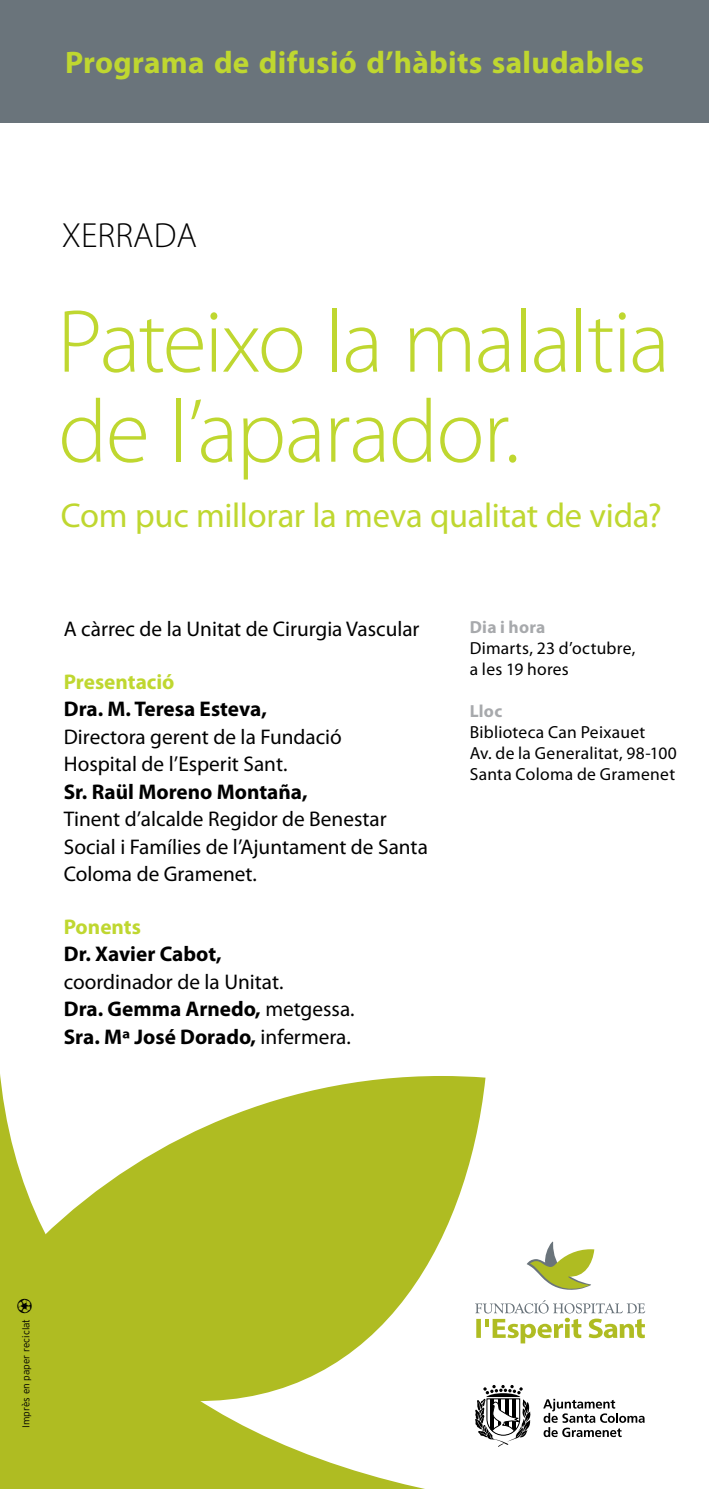
<style>
.page{position:relative;width:709px;height:1489px;background:#fff}
.page>*{position:absolute;margin:0;border:0;box-sizing:border-box;transform-origin:0 0}
.t1{font:300 90px/90px "Myriad Pro";letter-spacing:-.02em;color:#bfd730}
.t2{font:300 35px "Myriad Pro";letter-spacing:.005em;color:#000}
.t3{font:34.5px "Myriad Pro";letter-spacing:-.01em;color:#bfd730}
.t4{font:700 31.25px "Myriad Pro";letter-spacing:.01em;color:#bfd730}
.t5{font:21.25px/27.5px "Myriad Pro";color:#000}
.t6{font:700 21.25px "Myriad Pro";color:#000}
.t7{font:700 21.25px "Myriad Pro";color:#bfd730}
.t8{font:17.5px/21px "Myriad Pro";letter-spacing:.015em;color:#000}
.t9{font:700 17.5px "Myriad Pro";letter-spacing:.015em;color:#a7a9ac}
.t10{font:300 10px "Interstate";color:#000}
.s1{font-weight:700}
.s2{font-family:"Pictograph One";font-weight:400;font-size:20px}
</style>
<div class="page">
<div style="left:0;top:0;width:709px;height:123px;background:#6a747b"></div>
<svg style="left:0;top:1075px;width:485px;height:413px;fill:#afbc22"></svg>
<svg style="left:543px;top:1398px;width:101px;height:38px"></svg>
<svg style="left:474px;top:1384px;width:56px;height:62px"></svg>
<svg style="left:475px;top:1299px;width:170px;height:44px"></svg>
<svg style="left:526px;top:1241px;width:68px;height:49px"></svg>
<h3 class="t4" style="left:65px;top:42px;width:580px">Programa de difusió d’hàbits saludables</h3>
<h2 class="t2" style="left:62px;top:214px;width:136px">XERRADA</h2>
<h1 class="t1" style="left:57px;top:296px;width:614px">Pateixo la malaltia de l’aparador.</h1>
<h3 class="t3" style="left:61px;top:494px;width:602px">Com puc millorar la meva qualitat de vida?</h3>
<p class="t5" style="left:64px;top:615px;width:357px">A càrrec de la Unitat de Cirurgia Vascular</p>
<p class="t7" style="left:64px;top:667px;width:112px">Presentació</p>
<p class="t6" style="left:64px;top:695px;width:205px">Dra. M. Teresa Esteva,</p>
<p class="t5" style="left:64px;top:722px;width:280px">Directora gerent de la Fundació<br>Hospital de l’Esperit Sant.</p>
<p class="t6" style="left:64px;top:777px;width:245px">Sr. Raül Moreno Montaña,</p>
<p class="t5" style="left:64px;top:805px;width:365px">Tinent d’alcalde Regidor de Benestar<br>Social i Famílies de l’Ajuntament de Santa<br>Coloma de Gramenet.</p>
<p class="t7" style="left:64px;top:912px;width:79px">Ponents</p>
<p class="t6" style="left:64px;top:940px;width:159px">Dr. Xavier Cabot,</p>
<p class="t5" style="left:64px;top:967px;width:292px">coordinador de la Unitat.<br><span class="s1">Dra. Gemma Arnedo,</span> metgessa.<br><span class="s1">Sra. Mª José Dorado,</span> infermera.</p>
<p class="t9" style="left:470px;top:616px;width:77px">Dia i hora</p>
<p class="t8" style="left:470px;top:637px;width:167px">Dimarts, 23 d’octubre, a les 19 hores</p>
<p class="t9" style="left:470px;top:700px;width:34px">Lloc</p>
<p class="t8" style="left:470px;top:721px;width:209px">Biblioteca Can Peixauet<br>Av. de la Generalitat, 98-100<br>Santa Coloma de Gramenet</p>
<p class="t10" style="left:20px;top:1427px;width:132px;rotate:-90deg">Imprès en paper reciclat <span class="s2">C</span></p>
</div>
